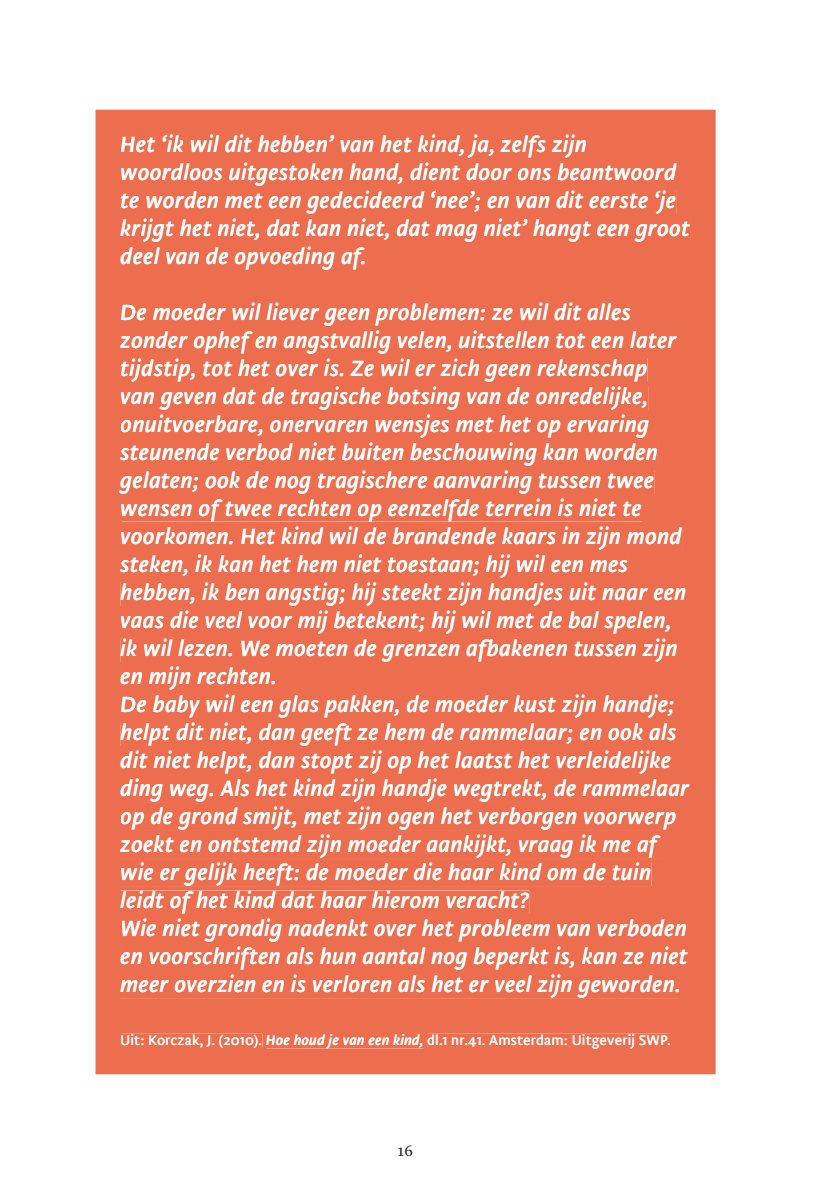
<style>
.page{position:relative;width:833px;height:1192px;background:#fff}
.page>*{position:absolute;margin:0;border:0;box-sizing:border-box;transform-origin:0 0}
.t1{font:italic 22.75px/28px "Brioni Sans";letter-spacing:.01em;color:#fff}
.t2{font:300 15.75px "Brioni Pro";color:#231f20}
.t3{font:300 14.35px "Brioni Sans";letter-spacing:.01em;color:#fff}
.s1{font-weight:400;font-style:italic}
</style>
<div class="page">
<div style="left:96px;top:110px;width:620px;height:964px;background:#ed6e4f"></div>
<div style="left:121px;top:134px;width:466px;height:24px;background:#ed6e4f"></div>
<div style="left:122px;top:162px;width:554px;height:24px;background:#ed6e4f"></div>
<div style="left:121px;top:190px;width:555px;height:24px;background:#ed6e4f"></div>
<div style="left:121px;top:218px;width:569px;height:24px;background:#ed6e4f"></div>
<div style="left:121px;top:246px;width:244px;height:24px;background:#ed6e4f"></div>
<div style="left:121px;top:302px;width:510px;height:24px;background:#ed6e4f"></div>
<div style="left:120px;top:330px;width:557px;height:24px;background:#ed6e4f"></div>
<div style="left:121px;top:358px;width:526px;height:24px;background:#ed6e4f"></div>
<div style="left:121px;top:386px;width:527px;height:24px;background:#ed6e4f"></div>
<div style="left:121px;top:414px;width:528px;height:24px;background:#ed6e4f"></div>
<div style="left:120px;top:442px;width:538px;height:24px;background:#ed6e4f"></div>
<div style="left:119px;top:470px;width:535px;height:24px;background:#ed6e4f"></div>
<div style="left:122px;top:498px;width:520px;height:23px;background:#ed6e4f"></div>
<div style="left:121px;top:526px;width:561px;height:24px;background:#ed6e4f"></div>
<div style="left:120px;top:554px;width:508px;height:24px;background:#ed6e4f"></div>
<div style="left:121px;top:582px;width:565px;height:24px;background:#ed6e4f"></div>
<div style="left:121px;top:610px;width:550px;height:24px;background:#ed6e4f"></div>
<div style="left:121px;top:638px;width:557px;height:24px;background:#ed6e4f"></div>
<div style="left:121px;top:666px;width:154px;height:24px;background:#ed6e4f"></div>
<div style="left:121px;top:694px;width:554px;height:24px;background:#ed6e4f"></div>
<div style="left:121px;top:722px;width:555px;height:24px;background:#ed6e4f"></div>
<div style="left:121px;top:750px;width:550px;height:24px;background:#ed6e4f"></div>
<div style="left:121px;top:778px;width:569px;height:24px;background:#ed6e4f"></div>
<div style="left:121px;top:806px;width:555px;height:24px;background:#ed6e4f"></div>
<div style="left:120px;top:834px;width:541px;height:24px;background:#ed6e4f"></div>
<div style="left:122px;top:862px;width:529px;height:24px;background:#ed6e4f"></div>
<div style="left:121px;top:890px;width:408px;height:23px;background:#ed6e4f"></div>
<div style="left:122px;top:918px;width:565px;height:24px;background:#ed6e4f"></div>
<div style="left:121px;top:946px;width:567px;height:24px;background:#ed6e4f"></div>
<div style="left:121px;top:974px;width:558px;height:24px;background:#ed6e4f"></div>
<div style="left:122px;top:1033px;width:140px;height:14px;background:#ed6e4f"></div>
<div style="left:267px;top:1033px;width:157px;height:15px;background:#ed6e4f"></div>
<div style="left:428px;top:1033px;width:242px;height:15px;background:#ed6e4f"></div>
<p class="t1" style="left:120px;top:130px;width:571px">Het ‘ik wil dit hebben’ van het kind, ja, zelfs zijn woordloos uitgestoken hand, dient door ons beantwoord te worden met een gedecideerd ‘nee’; en van dit eerste ‘je krijgt het niet, dat kan niet, dat mag niet’ hangt een groot deel van de opvoeding af.</p>
<p class="t1" style="left:120px;top:298px;width:571px">De moeder wil liever geen problemen: ze wil dit alles zonder ophef en angstvallig velen, uitstellen tot een later tijdstip, tot het over is. Ze wil er zich geen rekenschap<br>van geven dat de tragische botsing van de onredelijke, onuitvoerbare, onervaren wensjes met het op ervaring steunende verbod niet buiten beschouwing kan worden gelaten; ook de nog tragischere aanvaring tussen twee wensen of twee rechten op eenzelfde terrein is niet te voorkomen. Het kind wil de brandende kaars in zijn mond steken, ik kan het hem niet toestaan; hij wil een mes hebben, ik ben angstig; hij steekt zijn handjes uit naar een vaas die veel voor mij betekent; hij wil met de bal spelen, ik wil lezen. We moeten de grenzen afbakenen tussen zijn en mijn rechten.<br>De baby wil een glas pakken, de moeder kust zijn handje; helpt dit niet, dan geeft ze hem de rammelaar; en ook als dit niet helpt, dan stopt zij op het laatst het verleidelijke ding weg. Als het kind zijn handje wegtrekt, de rammelaar op de grond smijt, met zijn ogen het verborgen voorwerp zoekt en ontstemd zijn moeder aankijkt, vraag ik me af wie er gelijk heeft: de moeder die haar kind om de tuin leidt of het kind dat haar hierom veracht?<br>Wie niet grondig nadenkt over het probleem van verboden en voorschriften als hun aantal nog beperkt is, kan ze niet meer overzien en is verloren als het er veel zijn geworden.</p>
<p class="t3" style="left:120px;top:1031px;width:552px">Uit: Korczak, J. (2010). <span class="s1">Hoe houd je van een kind,</span> dl.1 nr.41. Amsterdam: Uitgeverij SWP.</p>
<p class="t2" style="left:398px;top:1140px;width:17px">16</p>
</div>
